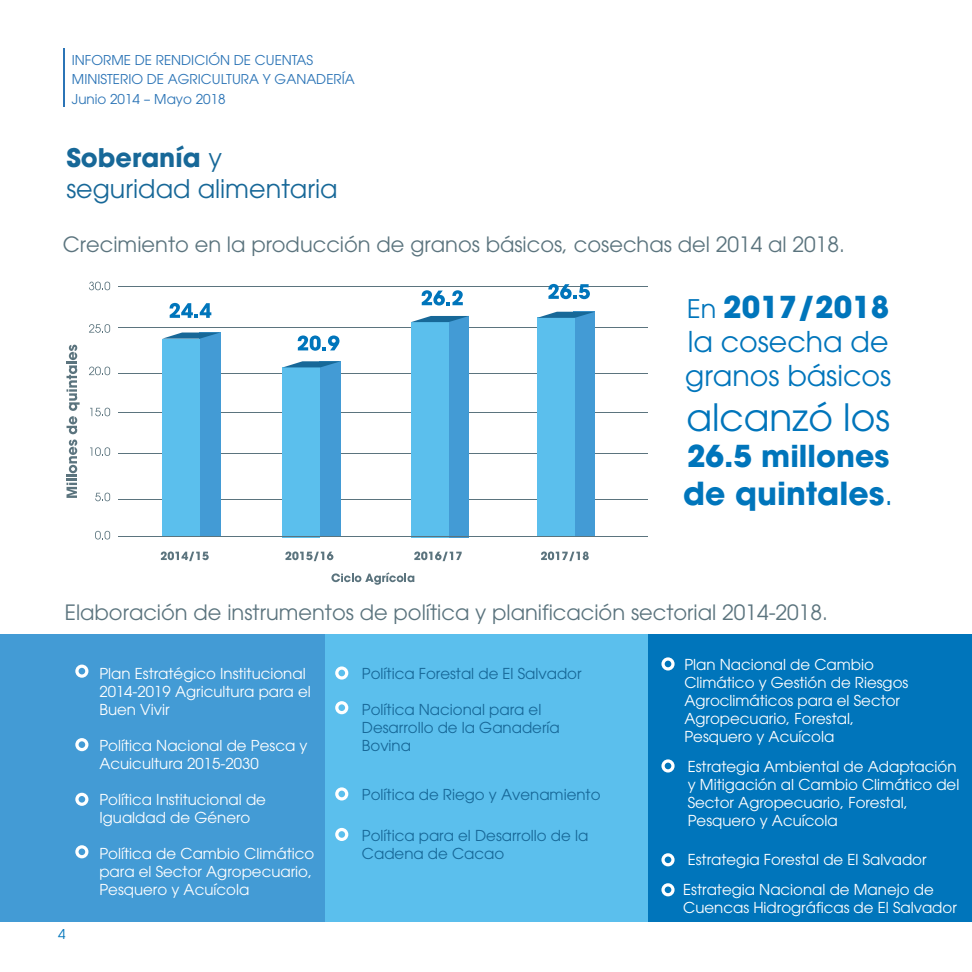
<style>
.page{position:relative;width:972px;height:972px;background:#fff}
.page>*{position:absolute;margin:0;border:0;box-sizing:border-box;transform-origin:0 0}
.t1{font:37.5px "Avant Garde CE";color:#0075bb}
.t2{font:700 31.5px "Avant Garde LT";color:#0075bb}
.t3{font:700 30px "Avant Garde LT";color:#0075bb}
.t4{font:28.5px/34.2px "Avant Garde CE";color:#0075bb}
.t5{font:25.5px/30.6px "Avant Garde LT";color:#176898}
.t6{font:21px "Avant Garde CE";color:#5b747e}
.t7{font:15px/18px "Avant Garde CE";color:#fff}
.t8{font:15px/18px "Avant Garde CE";color:#176898}
.t9{font:13.5px/19.5px "Avant Garde CE";color:#2b74b6}
.t10{font:13.5px "Avant Garde CE";color:#0075bb}
.s1{font-weight:700}
.s2{font-family:"Avant Garde CE";font-weight:400;font-size:25.5px}
.s3{font-family:"Avant Garde CE";font-weight:400}
</style>
<div class="page">
<div style="left:324px;top:634px;width:324px;height:287px;background:#5bbfed"></div>
<div style="left:648px;top:634px;width:324px;height:287px;background:#0075bb"></div>
<div style="left:0;top:634px;width:324px;height:287px;background:#439bd5"></div>
<hr style="left:63px;top:48px;width:1px;height:58px;background:#2b74b6">
<hr style="left:118px;top:286px;width:530px;height:1px;background:#5b747e">
<hr style="left:118px;top:327px;width:530px;height:1px;background:#5b747e">
<hr style="left:118px;top:374px;width:530px;height:1px;background:#5b747e">
<hr style="left:118px;top:412px;width:530px;height:1px;background:#5b747e">
<hr style="left:118px;top:453px;width:530px;height:1px;background:#5b747e">
<hr style="left:118px;top:500px;width:530px;height:1px;background:#5b747e">
<div style="left:199px;top:333px;width:21px;height:204px;background:#439bd5"></div>
<div style="left:162px;top:339px;width:38px;height:198px;background:#5bbfed"></div>
<svg style="left:162px;top:333px;width:56px;height:6px"></svg>
<div style="left:319px;top:361px;width:22px;height:176px;background:#439bd5"></div>
<div style="left:283px;top:367px;width:37px;height:170px;background:#5bbfed"></div>
<svg style="left:284px;top:361px;width:56px;height:6px"></svg>
<div style="left:448px;top:316px;width:21px;height:221px;background:#439bd5"></div>
<div style="left:411px;top:322px;width:38px;height:215px;background:#5bbfed"></div>
<svg style="left:411px;top:316px;width:57px;height:6px"></svg>
<div style="left:574px;top:312px;width:21px;height:225px;background:#439bd5"></div>
<div style="left:537px;top:318px;width:38px;height:219px;background:#5bbfed"></div>
<svg style="left:537px;top:312px;width:57px;height:6px"></svg>
<svg style="left:170px;top:303px;width:41px;height:15px"></svg>
<svg style="left:298px;top:335px;width:41px;height:16px"></svg>
<svg style="left:422px;top:290px;width:41px;height:16px"></svg>
<svg style="left:548px;top:284px;width:42px;height:15px"></svg>
<svg style="left:89px;top:282px;width:21px;height:8px"></svg>
<svg style="left:89px;top:324px;width:21px;height:9px"></svg>
<svg style="left:89px;top:367px;width:21px;height:8px"></svg>
<svg style="left:90px;top:408px;width:20px;height:8px"></svg>
<svg style="left:90px;top:447px;width:20px;height:9px"></svg>
<svg style="left:95px;top:493px;width:15px;height:8px"></svg>
<svg style="left:95px;top:531px;width:15px;height:9px"></svg>
<svg style="left:67px;top:345px;width:13px;height:153px"></svg>
<svg style="left:161px;top:551px;width:48px;height:10px"></svg>
<svg style="left:285px;top:551px;width:48px;height:10px"></svg>
<svg style="left:414px;top:551px;width:48px;height:10px"></svg>
<svg style="left:541px;top:551px;width:48px;height:10px"></svg>
<svg style="left:331px;top:572px;width:83px;height:13px"></svg>
<hr style="left:118px;top:536px;width:530px;height:1px;background:#5b747e">
<svg style="left:75px;top:665px;width:13px;height:13px"></svg>
<svg style="left:79px;top:668px;width:6px;height:6px"></svg>
<svg style="left:75px;top:738px;width:13px;height:13px"></svg>
<div style="left:79px;top:741px;width:6px;height:7px;background:#439bd5;border-radius:50%"></div>
<svg style="left:75px;top:793px;width:13px;height:13px"></svg>
<div style="left:79px;top:796px;width:6px;height:7px;background:#439bd5;border-radius:50%"></div>
<svg style="left:75px;top:845px;width:13px;height:13px"></svg>
<div style="left:79px;top:848px;width:6px;height:7px;background:#439bd5;border-radius:50%"></div>
<svg style="left:335px;top:666px;width:13px;height:14px"></svg>
<div style="left:338px;top:670px;width:7px;height:6px;background:#5bbfed;border-radius:50%"></div>
<svg style="left:335px;top:701px;width:13px;height:13px"></svg>
<div style="left:338px;top:704px;width:7px;height:7px;background:#5bbfed;border-radius:50%"></div>
<svg style="left:335px;top:787px;width:13px;height:14px"></svg>
<div style="left:338px;top:791px;width:7px;height:6px;background:#5bbfed;border-radius:50%"></div>
<svg style="left:335px;top:828px;width:13px;height:13px"></svg>
<div style="left:338px;top:831px;width:7px;height:7px;background:#5bbfed;border-radius:50%"></div>
<svg style="left:661px;top:657px;width:14px;height:14px"></svg>
<svg style="left:665px;top:661px;width:6px;height:6px"></svg>
<svg style="left:661px;top:759px;width:14px;height:14px"></svg>
<svg style="left:665px;top:763px;width:6px;height:6px"></svg>
<svg style="left:661px;top:853px;width:14px;height:13px"></svg>
<svg style="left:665px;top:857px;width:6px;height:6px"></svg>
<svg style="left:661px;top:883px;width:14px;height:13px"></svg>
<svg style="left:665px;top:887px;width:6px;height:6px"></svg>
<p class="t9" style="left:72px;top:50px;width:284px">INFORME DE RENDICIÓN DE CUENTAS<br>MINISTERIO DE AGRICULTURA Y GANADERÍA<br>Junio 2014 – Mayo 2018</p>
<h3 class="t5" style="left:66px;top:143px;width:273px"><span class="s1">Soberanía</span> y seguridad alimentaria</h3>
<h3 class="t6" style="left:63px;top:232px;width:783px">Crecimiento en la producción de granos básicos, cosechas del 2014 al 2018.</h3>
<h3 class="t3" style="left:687px;top:287px;width:204px"><span class="s2">En</span> 2017/2018</h3>
<h3 class="t4" style="left:685px;top:324px;width:208px">la cosecha de granos básicos</h3>
<h1 class="t1" style="left:687px;top:395px;width:205px">alcanzó los</h1>
<h3 class="t3" style="left:687px;top:437px;width:204px">26.5 millones</h3>
<h2 class="t2" style="left:683px;top:473px;width:211px">de quintales<span class="s3">.</span></h2>
<h3 class="t6" style="left:65px;top:600px;width:765px">Elaboración de instrumentos de política y planificación sectorial 2014-2018.</h3>
<p class="t10" style="left:58px;top:926px;width:9px">4</p>
<p class="t7" style="left:99px;top:664px;width:213px">Plan Estratégico Institucional<br>2014-2019 Agricultura para el<br>Buen Vivir</p>
<p class="t7" style="left:99px;top:736px;width:210px">Política Nacional de Pesca y<br>Acuicultura 2015-2030</p>
<p class="t7" style="left:99px;top:790px;width:168px">Política Institucional de<br>Igualdad de Género</p>
<p class="t7" style="left:99px;top:844px;width:216px">Política de Cambio Climático para el Sector Agropecuario,<br>Pesquero y Acuícola</p>
<p class="t8" style="left:362px;top:665px;width:221px">Política Forestal de El Salvador</p>
<p class="t8" style="left:362px;top:701px;width:199px">Política Nacional para el<br>Desarrollo de la Ganadería<br>Bovina</p>
<p class="t8" style="left:362px;top:786px;width:240px">Política de Riego y Avenamiento</p>
<p class="t8" style="left:362px;top:826px;width:228px">Política para el Desarrollo de la<br>Cadena de Cacao</p>
<p class="t7" style="left:684px;top:655px;width:225px">Plan Nacional de Cambio<br>Climático y Gestión de Riesgos<br>Agroclimáticos para el Sector<br>Agropecuario, Forestal,<br>Pesquero y Acuícola</p>
<p class="t7" style="left:688px;top:758px;width:273px">Estrategia Ambiental de Adaptación y Mitigación al Cambio Climático del<br>Sector Agropecuario, Forestal,<br>Pesquero y Acuícola</p>
<p class="t7" style="left:683px;top:845px;width:252px;line-height:29.5px;text-align:center">Estrategia Forestal de El Salvador<br>Estrategia Nacional de Manejo de</p>
<p class="t7" style="left:683px;top:898px;width:275px">Cuencas Hidrográficas de El Salvador</p>
</div>
